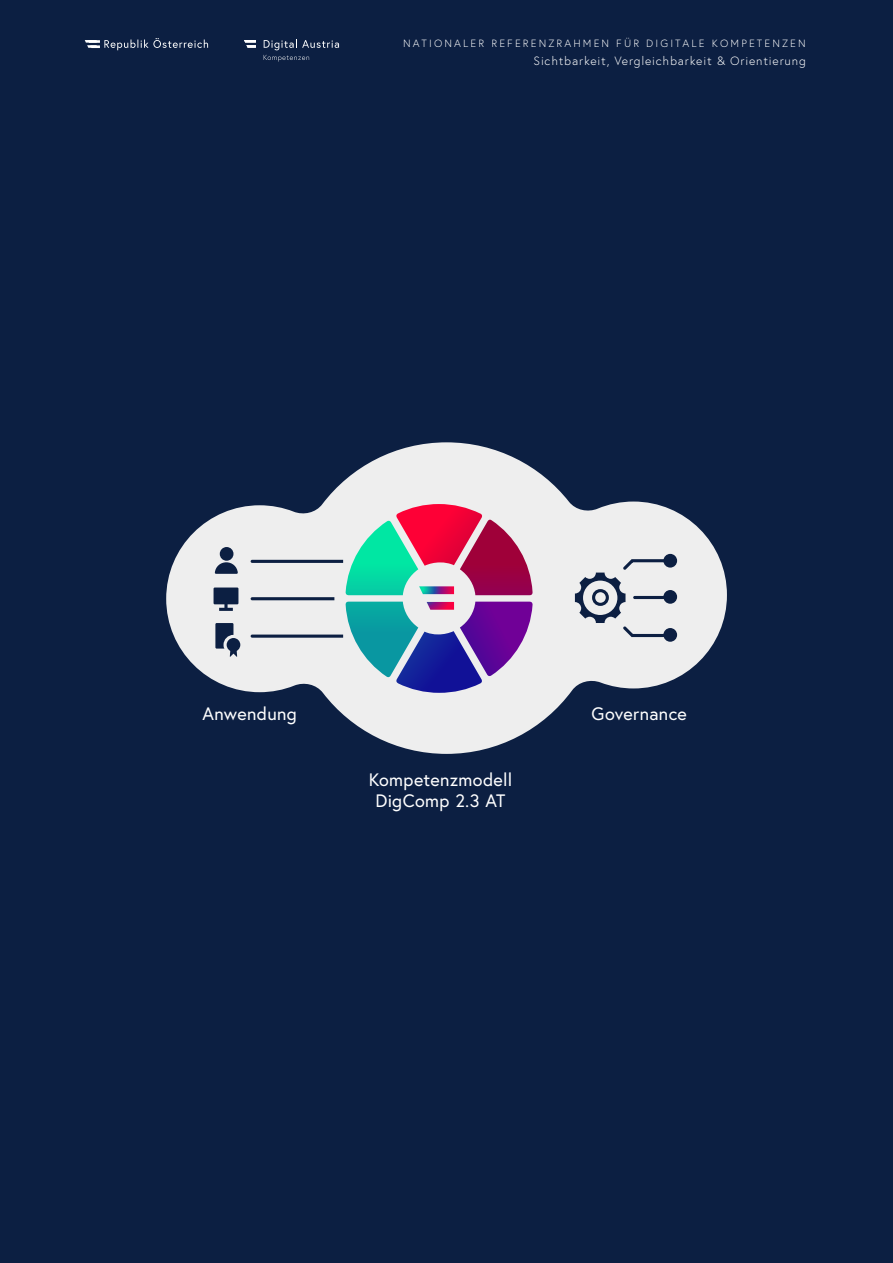
<style>
.page{position:relative;width:893px;height:1263px;background:#0c1f42}
.page>*{position:absolute;margin:0;border:0;box-sizing:border-box;transform-origin:0 0}
.t1{font:18px "Europa Austria";letter-spacing:.02em;color:#fff}
.t2{font:300 12px "Europa Austria";letter-spacing:.065em;color:#fff}
.t3{font:300 10.5px "Europa Austria";letter-spacing:.2em;color:#fff}
</style>
<div class="page">
<svg style="left:264px;top:39px;width:75px;height:23px"></svg>
<svg style="left:244px;top:40px;width:12px;height:8px"></svg>
<svg style="left:85px;top:38px;width:123px;height:12px"></svg>
<svg style="left:166px;top:442px;width:561px;height:312px"></svg>
<svg style="left:575px;top:559px;width:91px;height:78px"></svg>
<div style="left:663px;top:554px;width:14px;height:14px;background:#0c1f42;border-radius:50%"></div>
<div style="left:663px;top:590px;width:14px;height:14px;background:#0c1f42;border-radius:50%"></div>
<div style="left:663px;top:628px;width:14px;height:14px;background:#0c1f42;border-radius:50%"></div>
<svg style="left:251px;top:504px;width:282px;height:189px;background:#aba2ba"></svg>
<div style="left:220px;top:547px;width:13px;height:14px;background:#0c1f42;border-radius:50%"></div>
<svg style="left:215px;top:562px;width:23px;height:12px"></svg>
<hr style="left:219px;top:608px;width:14px;height:3px;background:#0c1f42">
<svg style="left:224px;top:604px;width:4px;height:4px"></svg>
<div style="left:214px;top:587px;width:24px;height:17px;background:#0c1f42"></div>
<div style="left:215px;top:623px;width:18px;height:26px;background:#0c1f42"></div>
<div style="left:225px;top:636px;width:17px;height:17px;background:#0c1f42;border-radius:50%"></div>
<div style="left:223px;top:635px;width:20px;height:20px;border:3px solid #eee;border-radius:50%"></div>
<svg style="left:230px;top:650px;width:7px;height:7px"></svg>
<p class="t3" style="left:403px;top:37px;width:404px">NATIONALER REFERENZRAHMEN FÜR DIGITALE KOMPETENZEN</p>
<p class="t2" style="left:534px;top:54px;width:274px">Sichtbarkeit, Vergleichbarkeit &amp; Orientierung</p>
<h1 class="t1" style="left:203px;top:702px;width:96px">Anwendung</h1>
<h1 class="t1" style="left:592px;top:702px;width:97px">Governance</h1>
<p class="t1" style="left:369px;top:768px;width:145px">Kompetenzmodell</p>
<p class="t1" style="left:375px;top:789px;width:132px">DigComp 2.3 AT</p>
</div>
